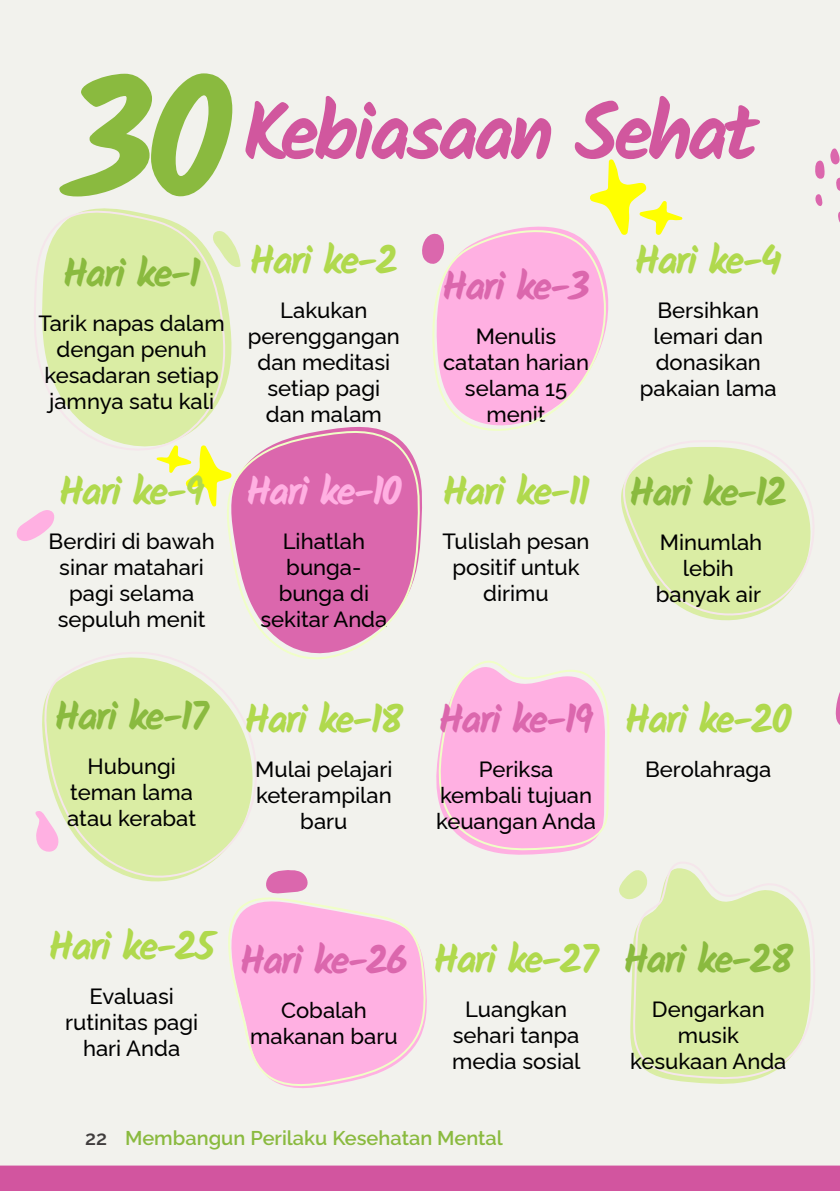
<style>
.page{position:relative;width:840px;height:1191px;background:#fff}
.page>*{position:absolute;margin:0;border:0;box-sizing:border-box;transform-origin:0 0}
.Heading{font:700 167.4px "Kalam";color:#8aba3f}
.Heading-2{font:700 79.4px "Kalam";letter-spacing:-.06em;color:#d1579e}
.Heading-3{font:700 39.4px "Kalam";letter-spacing:-.06em;color:#b0d94d}
.Heading-4{font:700 39.4px "Kalam";letter-spacing:-.06em;color:#8aba3f}
.Heading-5{font:700 39.4px "Kalam";letter-spacing:-.06em;color:#db67ad}
.Heading-6{font:700 39.4px "Kalam";letter-spacing:-.06em;color:#ffb0e2}
.Heading-7{font:500 22px/26px "Raleway";color:#000;text-align:center}
.t1{font:600 20px "Raleway";color:#8aba3f}
.s1{color:#403d3d}
</style>
<div class="page">
<div style="left:0;top:0;width:839px;height:1191px;background:#f2f2ed"></div>
<div style="left:0;top:1165px;width:840px;height:26px;background:#d2559f"></div>
<svg style="left:156px;top:453px;width:66px;height:54px"></svg>
<svg style="left:629px;top:899px;width:127px;height:185px"></svg>
<svg style="left:266px;top:870px;width:42px;height:21px"></svg>
<svg style="left:619px;top:873px;width:12px;height:26px"></svg>
<svg style="left:16px;top:510px;width:39px;height:31px"></svg>
<svg style="left:35px;top:811px;width:3px;height:33px"></svg>
<svg style="left:229px;top:237px;width:11px;height:30px"></svg>
<svg style="left:34px;top:208px;width:195px;height:245px"></svg>
<svg style="left:222px;top:426px;width:199px;height:234px"></svg>
<svg style="left:621px;top:441px;width:193px;height:180px"></svg>
<svg style="left:38px;top:649px;width:225px;height:231px"></svg>
<svg style="left:434px;top:660px;width:175px;height:531px"></svg>
<svg style="left:228px;top:891px;width:199px;height:197px"></svg>
<svg style="left:631px;top:862px;width:184px;height:217px"></svg>
<svg style="left:419px;top:159px;width:263px;height:270px"></svg>
<svg style="left:835px;top:695px;width:4px;height:29px"></svg>
<svg style="left:815px;top:148px;width:24px;height:72px"></svg>
<p class="Heading" style="left:64px;top:43px;width:169px">30</p>
<p class="Heading-2" style="left:243px;top:86px;width:517px">Kebiasaan Sehat</p>
<p class="Heading-4" style="left:63px;top:250px;width:139px">Hari ke-1</p>
<p class="Heading-7" style="left:38px;top:308px;width:188px">Tarik napas dalam dengan penuh kesadaran setiap jamnya satu kali</p>
<p class="Heading-3" style="left:249px;top:237px;width:150px">Hari ke-2</p>
<p class="Heading-7" style="left:248px;top:295px;width:153px">Lakukan perenggangan dan meditasi setiap pagi dan malam</p>
<p class="Heading-5" style="left:442px;top:263px;width:149px">Hari ke-3</p>
<p class="Heading-7" style="left:443px;top:321px;width:147px">Menulis catatan harian selama 15 menit</p>
<p class="Heading-3" style="left:634px;top:237px;width:149px">Hari ke-4</p>
<p class="Heading-7" style="left:639px;top:295px;width:138px">Bersihkan lemari dan donasikan pakaian lama</p>
<p class="Heading-3" style="left:59px;top:468px;width:147px">Hari ke-9</p>
<p class="Heading-7" style="left:49px;top:526px;width:167px">Berdiri di bawah sinar matahari pagi selama sepuluh menit</p>
<p class="Heading-6" style="left:246px;top:468px;width:157px">Hari ke-10</p>
<p class="Heading-7" style="left:260px;top:526px;width:128px">Lihatlah bunga&shy;bunga di sekitar Anda</p>
<p class="Heading-3" style="left:442px;top:468px;width:149px">Hari ke-11</p>
<p class="Heading-7" style="left:442px;top:526px;width:148px">Tulislah pesan positif untuk dirimu</p>
<p class="Heading-4" style="left:628px;top:469px;width:160px">Hari ke-12</p>
<p class="Heading-7" style="left:655px;top:527px;width:108px">Minumlah lebih banyak air</p>
<p class="Heading-4" style="left:55px;top:693px;width:155px">Hari ke-17</p>
<p class="Heading-7" style="left:67px;top:750px;width:130px">Hubungi teman lama atau kerabat</p>
<p class="Heading-3" style="left:244px;top:696px;width:160px">Hari ke-18</p>
<p class="Heading-7" style="left:255px;top:753px;width:139px">Mulai pelajari keterampilan baru</p>
<p class="Heading-5" style="left:438px;top:696px;width:157px">Hari ke-19</p>
<p class="Heading-7" style="left:436px;top:753px;width:161px">Periksa kembali tujuan keuangan Anda</p>
<p class="Heading-3" style="left:624px;top:696px;width:168px">Hari ke-20</p>
<p class="Heading-7" style="left:644px;top:753px;width:128px">Berolahraga</p>
<p class="Heading-3" style="left:48px;top:923px;width:168px">Hari ke-25</p>
<p class="Heading-7" style="left:65px;top:981px;width:134px">Evaluasi rutinitas pagi hari Anda</p>
<p class="Heading-5" style="left:240px;top:937px;width:169px">Hari ke-26</p>
<p class="Heading-7" style="left:250px;top:995px;width:149px">Cobalah makanan baru</p>
<p class="Heading-3" style="left:433px;top:936px;width:167px">Hari ke-27</p>
<p class="Heading-7" style="left:452px;top:994px;width:130px">Luangkan sehari tanpa media sosial</p>
<p class="Heading-4" style="left:623px;top:936px;width:171px">Hari ke-28</p>
<p class="Heading-7" style="left:629px;top:994px;width:158px">Dengarkan musik kesukaan Anda</p>
<p class="t1" style="left:85px;top:1122px;width:419px"><span class="s1">22</span> Membangun Perilaku Kesehatan Mental</p>
</div>
